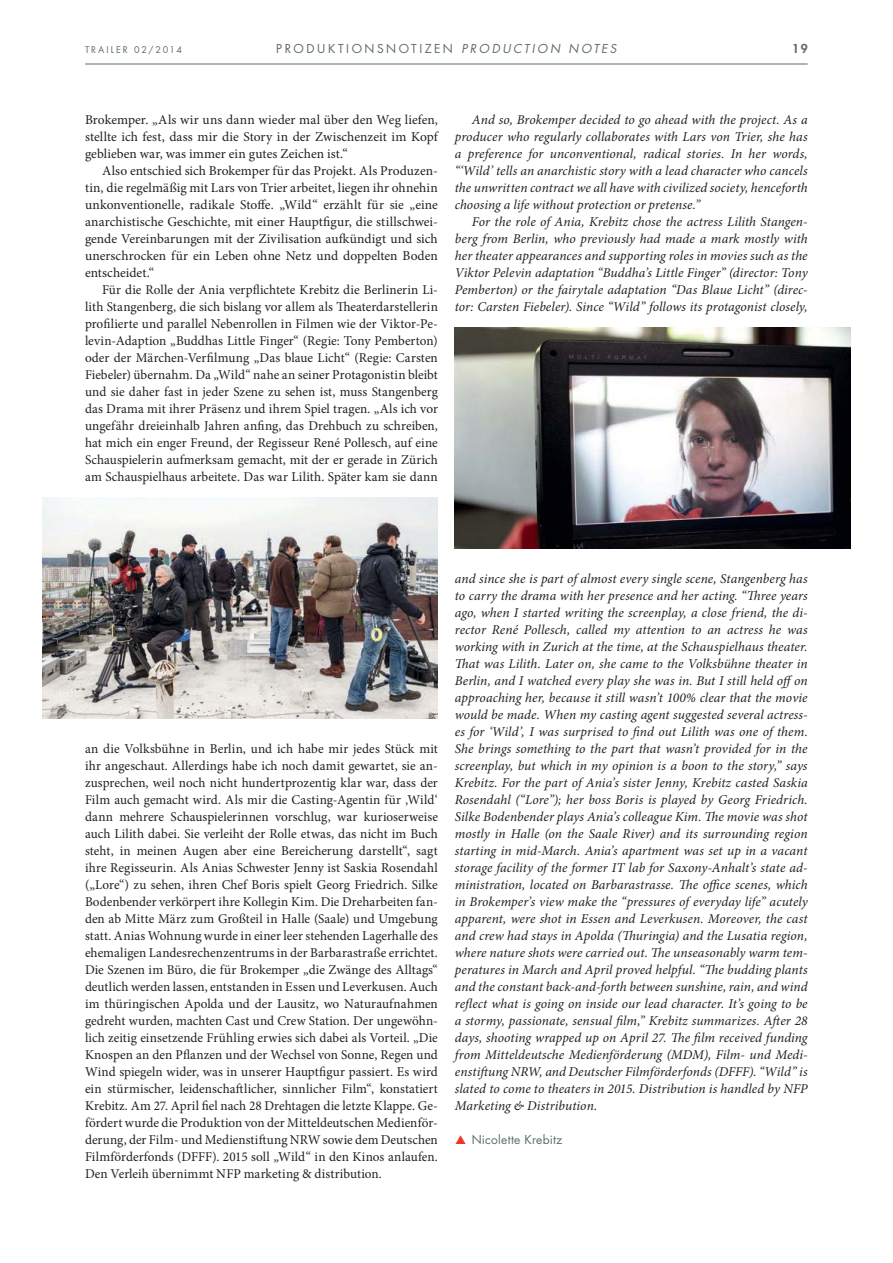
<style>
.page{position:relative;width:893px;height:1263px;background:#fff}
.page>*{position:absolute;margin:0;border:0;box-sizing:border-box;transform-origin:0 0}
.t1{font:13.5px/17px "Minion Pro";letter-spacing:.005em;color:#231f20;text-align:justify}
.t2{font:italic 13.5px/17px "Minion Pro";letter-spacing:.005em;color:#231f20;text-align:justify}
.t3{font:12px "Futura Std";letter-spacing:.21em;color:#5e6e66}
.t4{font:12px "Futura Std";letter-spacing:.02em;color:#5e6e66}
.t5{font:800 12px "Futura Std";color:#5e6e66}
.t6{font:9px "Futura Std";letter-spacing:.215em;color:#5e6e66}
.s1{font-style:italic}
</style>
<div class="page">
<img style="left:43px;top:498px;width:395px;height:221px">
<img style="left:455px;top:328px;width:395px;height:221px">
<hr style="left:85px;top:64px;width:723px;height:1px;background:#5e6e66">
<p class="t6" style="left:85px;top:45px;width:98px">TRAILER 02/2014</p>
<p class="t3" style="left:276px;top:43px;width:342px">PRODUKTIONSNOTIZEN <span class="s1">PRODUCTION NOTES</span></p>
<p class="t5" style="left:792px;top:43px;width:17px">19</p>
<p class="t1" style="left:85px;top:112px;width:354px">Brokemper. „Als wir uns dann wieder mal über den Weg liefen, stellte ich fest, dass mir die Story in der Zwischenzeit im Kopf geblieben war, was immer ein gutes Zeichen ist.“</p>
<p class="t1" style="left:85px;top:163px;width:354px;text-indent:17px">Also entschied sich Brokemper für das Projekt. Als Produzen&shy;tin, die regelmäßig mit Lars von Trier arbeitet, liegen ihr ohnehin unkonventionelle, radikale Stoffe. „Wild“ erzählt für sie „eine anarchistische Geschichte, mit einer Hauptfigur, die stillschwei&shy;gende Vereinbarungen mit der Zivilisation aufkündigt und sich unerschrocken für ein Leben ohne Netz und doppelten Boden entscheidet.“</p>
<p class="t1" style="left:85px;top:282px;width:354px;text-indent:17px">Für die Rolle der Ania verpflichtete Krebitz die Berlinerin Li&shy;lith Stangenberg, die sich bislang vor allem als Theaterdarstellerin profilierte und parallel Nebenrollen in Filmen wie der Viktor-Pe&shy;levin-Adaption „Buddhas Little Finger“ (Regie: Tony Pemberton) oder der Märchen-Verfilmung „Das blaue Licht“ (Regie: Carsten Fiebeler) übernahm. Da „Wild“ nahe an seiner Protagonistin bleibt und sie daher fast in jeder Szene zu sehen ist, muss Stangenberg das Drama mit ihrer Präsenz und ihrem Spiel tragen. „Als ich vor ungefähr dreieinhalb Jahren anfing, das Drehbuch zu schreiben, hat mich ein enger Freund, der Regisseur René Pollesch, auf eine Schauspielerin aufmerksam gemacht, mit der er gerade in Zürich am Schauspielhaus arbeitete. Das war Lilith. Später kam sie dann</p>
<p class="t2" style="left:455px;top:112px;width:354px;text-indent:17px">And so, Brokemper decided to go ahead with the project. As a producer who regularly collaborates with Lars von Trier, she has a preference for unconventional, radical stories. In her words, “‘Wild’ tells an anarchistic story with a lead character who cancels the unwritten contract we all have with civilized society, henceforth choosing a life without protection or pretense.”</p>
<p class="t2" style="left:455px;top:214px;width:354px;text-indent:17px">For the role of Ania, Krebitz chose the actress Lilith Stangen&shy;berg from Berlin, who previously had made a mark mostly with her theater appearances and supporting roles in movies such as the Viktor Pelevin adaptation “Buddha’s Little Finger” (director: Tony Pemberton) or the fairytale adaptation “Das Blaue Licht” (direc&shy;tor: Carsten Fiebeler). Since “Wild” follows its protagonist closely,</p>
<p class="t1" style="left:85px;top:741px;width:354px">an die Volksbühne in Berlin, und ich habe mir jedes Stück mit ihr angeschaut. Allerdings habe ich noch damit gewartet, sie an&shy;zusprechen, weil noch nicht hundertprozentig klar war, dass der Film auch gemacht wird. Als mir die Casting-Agentin für ‚Wild‘ dann mehrere Schauspielerinnen vorschlug, war kurioserweise auch Lilith dabei. Sie verleiht der Rolle etwas, das nicht im Buch steht, in meinen Augen aber eine Bereicherung darstellt“, sagt ihre Regisseurin. Als Anias Schwester Jenny ist Saskia Rosendahl („Lore“) zu sehen, ihren Chef Boris spielt Georg Friedrich. Silke Bodenbender verkörpert ihre Kollegin Kim. Die Dreharbeiten fan&shy;den ab Mitte März zum Großteil in Halle (Saale) und Umgebung statt. Anias Wohnung wurde in einer leer stehenden Lagerhalle des ehemaligen Landesrechenzentrums in der Barbarastraße errichtet.<br>Die Szenen im Büro, die für Brokemper „die Zwänge des Alltags“ deutlich werden lassen, entstanden in Essen und Leverkusen. Auch im thüringischen Apolda und der Lausitz, wo Naturaufnahmen gedreht wurden, machten Cast und Crew Station. Der ungewöhn&shy;lich zeitig einsetzende Frühling erwies sich dabei als Vorteil. „Die Knospen an den Pflanzen und der Wechsel von Sonne, Regen und Wind spiegeln wider, was in unserer Hauptfigur passiert. Es wird ein stürmischer, leidenschaftlicher, sinnlicher Film“, konstatiert Krebitz. Am 27. April fiel nach 28 Drehtagen die letzte Klappe. Ge&shy;fördert wurde die Produktion von der Mitteldeutschen Medienför&shy;derung, der Film- und Medienstiftung NRW sowie dem Deutschen Filmförderfonds (DFFF). 2015 soll „Wild“ in den Kinos anlaufen.<br>Den Verleih übernimmt NFP marketing &amp; distribution.</p>
<p class="t2" style="left:455px;top:571px;width:354px">and since she is part of almost every single scene, Stangenberg has to carry the drama with her presence and her acting. “Three years ago, when I started writing the screenplay, a close friend, the di&shy;rector René Pollesch, called my attention to an actress he was working with in Zurich at the time, at the Schauspielhaus theater.<br>That was Lilith. Later on, she came to the Volksbühne theater in Berlin, and I watched every play she was in. But I still held offon approaching her, because it still wasn’t 100% clear that the movie would be made. When my casting agent suggested several actress&shy;es for ‘Wild’, I was surprised to find out Lilith was one of them.<br>She brings something to the part that wasn’t provided for in the screenplay, but which in my opinion is a boon to the story,” says Krebitz. For the part of Ania’s sister Jenny, Krebitz casted Saskia Rosendahl (“Lore”); her boss Boris is played by Georg Friedrich.<br>Silke Bodenbender plays Ania’s colleague Kim. The movie was shot mostly in Halle (on the Saale River) and its surrounding region starting in mid-March. Ania’s apartment was set up in a vacant storage facility of the former IT lab for Saxony-Anhalt’s state ad&shy;ministration, located on Barbarastrasse. The office scenes, which in Brokemper’s view make the “pressures of everyday life” acutely apparent, were shot in Essen and Leverkusen. Moreover, the cast and crew had stays in Apolda (Thuringia) and the Lusatia region, where nature shots were carried out. The unseasonably warm tem&shy;peratures in March and April proved helpful. “The budding plants and the constant back-and-forth between sunshine, rain, and wind reflect what is going on inside our lead character. It’s going to be a stormy, passionate, sensual film,” Krebitz summarizes. After 28 days, shooting wrapped up on April 27. The film received funding from Mitteldeutsche Medienförderung (MDM), Film- und Medi&shy;enstiftung NRW, and Deutscher Filmförderfonds (DFFF). “Wild” is slated to come to theaters in 2015. Distribution is handled by NFP Marketing &amp; Distribution.</p>
<p class="t4" style="left:472px;top:1134px;width:92px">Nicolette Krebitz</p>
</div>
